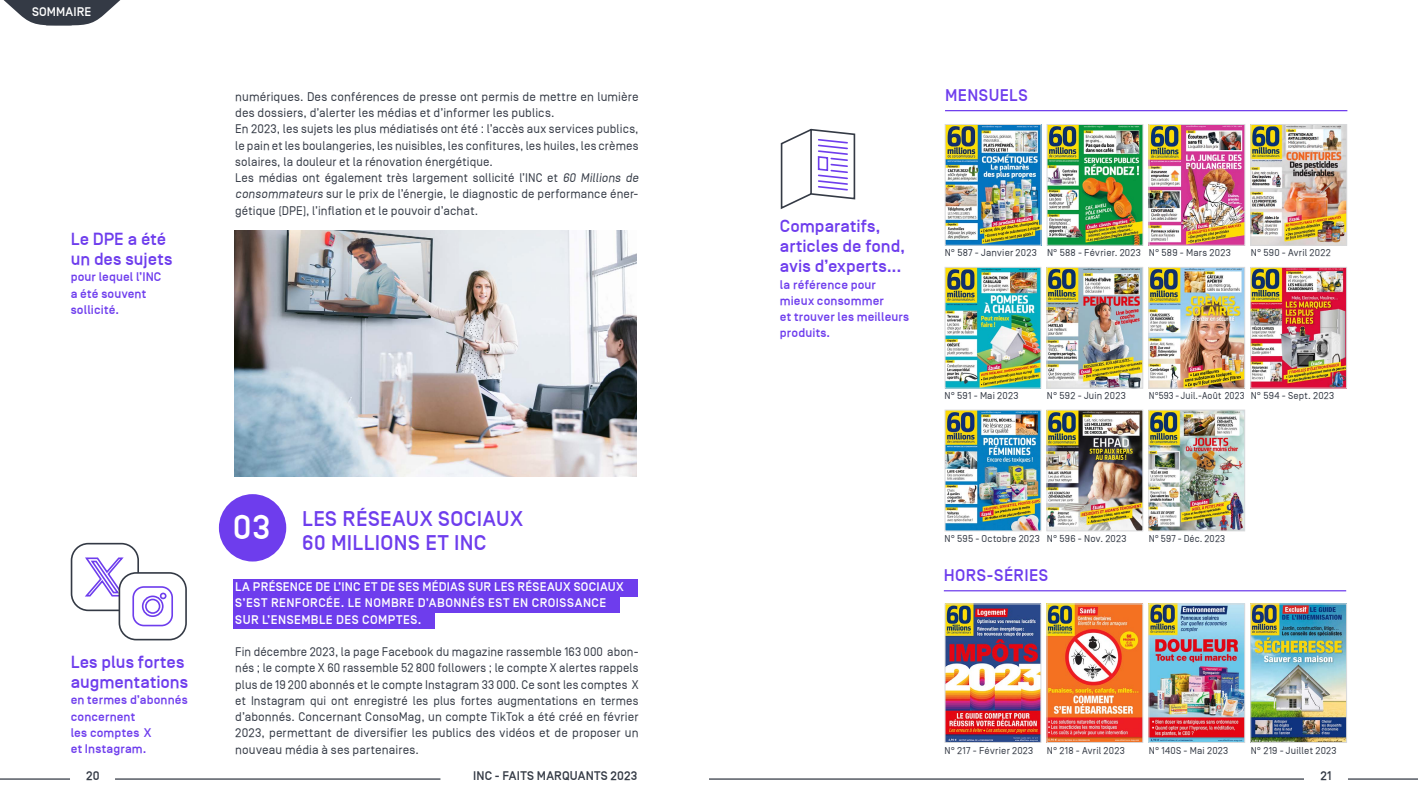
<style>
.page{position:relative;width:1418px;height:798px;background:#fff}
.page>*{position:absolute;margin:0;border:0;box-sizing:border-box;transform-origin:0 0}
.t1{font:500 34.38px "Simplon BP";color:#fff}
.t2{font:500 21.25px/24.4px "Simplon BP";letter-spacing:.015em;color:#6e3ded}
.t3{font:500 17.5px/20.4px "Simplon BP";letter-spacing:.005em;color:#6e3ded}
.t4{font:500 16.88px "Simplon BP";letter-spacing:.025em;color:#6e3ded}
.t5{font:12.5px/16.2px "Simplon BP";letter-spacing:.01em;color:#343a45}
.t6{font:500 12.5px/16.2px "Simplon BP";letter-spacing:.01em;color:#6e3ded}
.t7{font:500 12.5px/16.2px "Simplon BP";letter-spacing:.03em;color:#fff}
.t8{font:500 12.5px "Simplon BP";letter-spacing:.02em;color:#343a45}
.t9{font:10px "Simplon BP";letter-spacing:.02em;color:#343a45}
.t10{font:10px "Simplon BP";letter-spacing:.02em;color:#343a45;scale:.94 1}
</style>
<div class="page">
<div style="left:219px;top:494px;width:67px;height:67px;background:#6e3ded;border-radius:50%"></div>
<div style="left:233px;top:578px;width:404px;height:18px;background:#6e3ded"></div>
<div style="left:233px;top:595px;width:387px;height:18px;background:#6e3ded"></div>
<div style="left:233px;top:611px;width:202px;height:18px;background:#6e3ded"></div>
<hr style="left:945px;top:110px;width:402px;height:1px;background:#6e3ded">
<img style="left:947px;top:126px;width:92px;height:117px">
<div style="left:945px;top:124px;width:96px;height:121px;border:1px solid #d8d9db"></div>
<img style="left:1048px;top:126px;width:93px;height:117px">
<div style="left:1046px;top:124px;width:97px;height:121px;border:1px solid #d8d9db"></div>
<img style="left:1150px;top:126px;width:92px;height:117px">
<div style="left:1148px;top:124px;width:96px;height:121px;border:1px solid #d8d9db"></div>
<img style="left:1252px;top:126px;width:92px;height:117px">
<div style="left:1250px;top:124px;width:96px;height:121px;border:1px solid #d8d9db"></div>
<img style="left:946px;top:269px;width:93px;height:117px">
<div style="left:944px;top:267px;width:97px;height:121px;border:1px solid #d8d9db"></div>
<img style="left:1048px;top:269px;width:92px;height:117px">
<div style="left:1046px;top:267px;width:96px;height:121px;border:1px solid #d8d9db"></div>
<img style="left:1150px;top:269px;width:92px;height:117px">
<div style="left:1148px;top:267px;width:96px;height:121px;border:1px solid #d8d9db"></div>
<img style="left:1252px;top:269px;width:92px;height:117px">
<div style="left:1250px;top:267px;width:96px;height:121px;border:1px solid #d8d9db"></div>
<img style="left:946px;top:412px;width:93px;height:117px">
<div style="left:944px;top:410px;width:97px;height:121px;border:1px solid #d8d9db"></div>
<img style="left:1048px;top:412px;width:92px;height:117px">
<div style="left:1046px;top:410px;width:96px;height:121px;border:1px solid #d8d9db"></div>
<img style="left:1150px;top:412px;width:92px;height:117px">
<div style="left:1148px;top:410px;width:96px;height:121px;border:1px solid #d8d9db"></div>
<hr style="left:943px;top:590px;width:403px;height:1px;background:#6e3ded">
<img style="left:946px;top:605px;width:93px;height:135px">
<div style="left:944px;top:603px;width:97px;height:139px;border:1px solid #d8d9db"></div>
<img style="left:1048px;top:605px;width:92px;height:135px">
<img style="left:1150px;top:605px;width:92px;height:135px">
<div style="left:1148px;top:603px;width:96px;height:139px;border:1px solid #d8d9db"></div>
<img style="left:1252px;top:605px;width:92px;height:135px">
<div style="left:1250px;top:603px;width:96px;height:139px;border:1px solid #d8d9db"></div>
<img style="left:234px;top:230px;width:403px;height:246px">
<div style="left:71px;top:542px;width:68px;height:69px;border:2px solid #343a45;border-radius:17px"></div>
<svg style="left:85px;top:557px;width:41px;height:40px"></svg>
<div style="left:119px;top:572px;width:67px;height:67px;background:#fff;border-radius:17px"></div>
<div style="left:119px;top:572px;width:68px;height:68px;border:2px solid #343a45;border-radius:17px"></div>
<svg style="left:132px;top:586px;width:41px;height:41px"></svg>
<svg style="left:780px;top:128px;width:76px;height:81px"></svg>
<hr style="left:115px;top:778px;width:325px;height:1px;background:#343a45">
<hr style="left:0;top:778px;width:70px;height:1px;background:#343a45">
<hr style="left:709px;top:778px;width:594px;height:1px;background:#343a45">
<hr style="left:1347px;top:778px;width:70px;height:1px;background:#343a45">
<svg style="left:3px;top:0;width:118px;height:26px"></svg>
<p class="t7" style="left:32px;top:4px;width:61px">SOMMAIRE</p>
<h3 class="t3" style="left:71px;top:228px;width:103px">Le DPE a été un des sujets</h3>
<p class="t6" style="left:71px;top:269px;width:92px">pour lequel l’INC a été souvent sollicité.</p>
<p class="t5" style="left:235px;top:88px;width:406px">numériques. Des conférences de presse ont permis de mettre en lumière des dossiers, d’alerter les médias et d’informer les publics.<br>En 2023, les sujets les plus médiatisés ont été : l’accès aux services publics, le pain et les boulangeries, les nuisibles, les confitures, les huiles, les crèmes solaires, la douleur et la rénovation énergétique.<br>Les médias ont également très largement sollicité l’INC et 60 Millions de consommateurs sur le prix de l’énergie, le diagnostic de performance éner&shy;gétique (DPE), l’inflation et le pouvoir d’achat.</p>
<h3 class="t3" style="left:71px;top:651px;width:119px">Les plus fortes augmentations</h3>
<p class="t6" style="left:71px;top:691px;width:119px">en termes d’abonnés concernent<br>les comptes X<br>et Instagram.</p>
<h1 class="t1" style="left:233px;top:508px;width:39px">03</h1>
<h2 class="t2" style="left:302px;top:506px;width:222px">LES RÉSEAUX SOCIAUX<br>60 MILLIONS ET INC</h2>
<p class="t7" style="left:235px;top:578px;width:390px">LA PRÉSENCE DE L’INC ET DE SES MÉDIAS SUR LES RÉSEAUX SOCIAUX<br>S’EST RENFORCÉE. LE NOMBRE D’ABONNÉS EST EN CROISSANCE<br>SUR L’ENSEMBLE DES COMPTES.</p>
<p class="t5" style="left:235px;top:643px;width:405px;text-align:justify">Fin décembre 2023, la page Facebook du magazine rassemble 163 000 abon&shy;nés ; le compte X 60 rassemble 52 800 followers ; le compte X alertes rappels plus de 19 200 abonnés et le compte Instagram 33 000. Ce sont les comptes X et Instagram qui ont enregistré les plus fortes augmentations en termes d’abonnés. Concernant ConsoMag, un compte TikTok a été créé en février 2023, permettant de diversifier les publics des vidéos et de proposer un nouveau média à ses partenaires.</p>
<h3 class="t4" style="left:945px;top:86px;width:84px">MENSUELS</h3>
<h3 class="t3" style="left:780px;top:215px;width:127px">Comparatifs, articles de fond, avis d’experts...</h3>
<p class="t6" style="left:780px;top:276px;width:131px">la référence pour mieux consommer<br>et trouver les meilleurs produits.</p>
<p class="t9" style="left:944px;top:247px;width:287px">N° 587 - Janvier 2023 N° 588 - Février. 2023 N° 589 - Mars 2023</p>
<p class="t9" style="left:1250px;top:247px;width:81px">N° 590 - Avril 2022</p>
<p class="t9" style="left:944px;top:390px;width:75px">N° 591 - Mai 2023</p>
<p class="t9" style="left:1046px;top:390px;width:80px">N° 592 - Juin 2023</p>
<p class="t10" style="left:1148px;top:390px;width:199px">N°593 - Juil.-Août 2023 N° 594 - Sept. 2023</p>
<p class="t9" style="left:944px;top:533px;width:183px">N° 595 - Octobre 2023 N° 596 - Nov. 2023</p>
<p class="t9" style="left:1148px;top:533px;width:78px">N° 597 - Déc. 2023</p>
<h3 class="t4" style="left:943px;top:566px;width:106px">HORS-SÉRIES</h3>
<p class="t9" style="left:944px;top:744px;width:90px">N° 217 - Février 2023</p>
<p class="t9" style="left:1046px;top:744px;width:79px">N° 218 - Avril 2023</p>
<p class="t9" style="left:1148px;top:744px;width:81px">N° 140S - Mai 2023</p>
<p class="t9" style="left:1250px;top:744px;width:87px">N° 219 - Juillet 2023</p>
<p class="t8" style="left:86px;top:768px;width:15px">20</p>
<p class="t8" style="left:473px;top:768px;width:166px">INC - FAITS MARQUANTS 2023</p>
<p class="t8" style="left:1320px;top:768px;width:13px">21</p>
</div>
